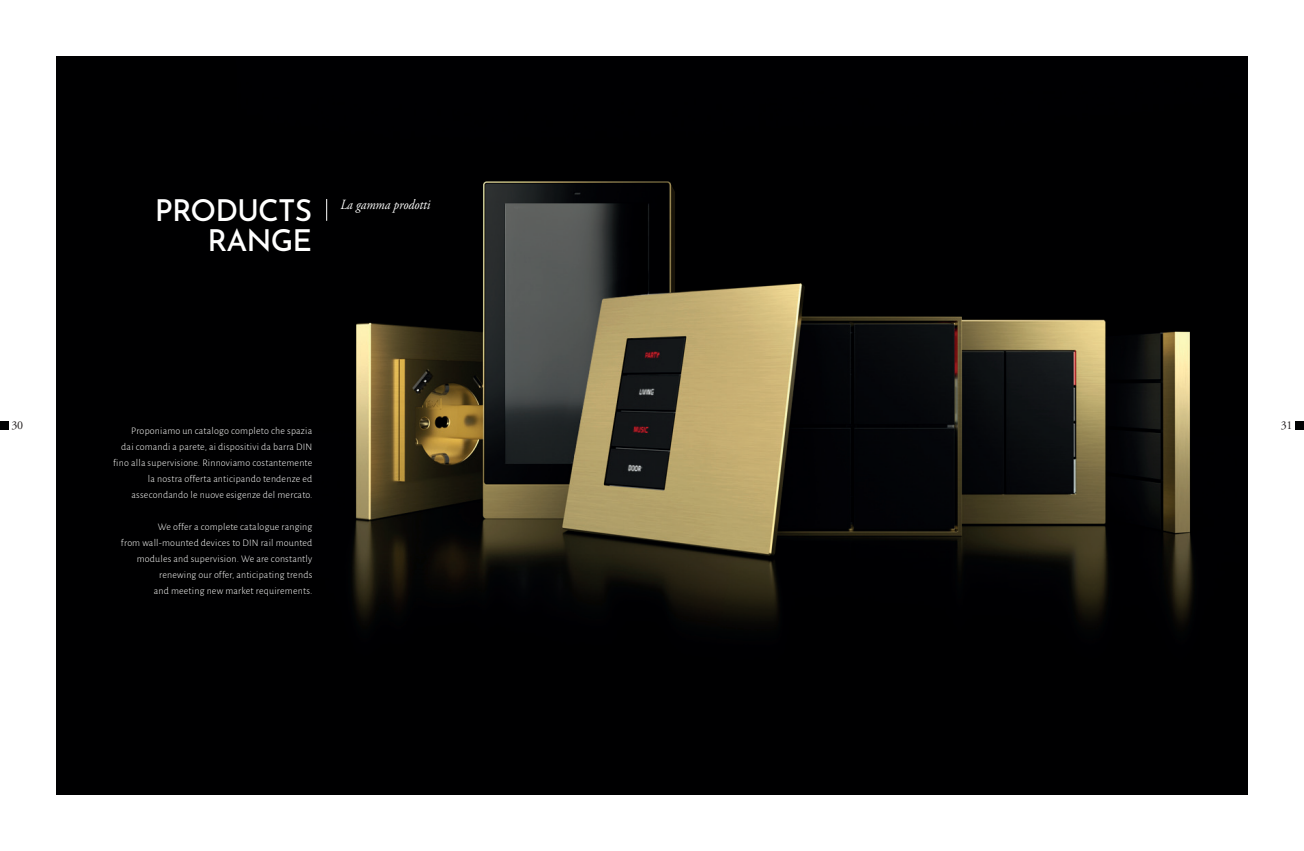
<style>
.page{position:relative;width:1304px;height:851px;background:#fff}
.page>*{position:absolute;margin:0;border:0;box-sizing:border-box;transform-origin:0 0}
.t1{font:500 30px/30px "Josefin Sans";letter-spacing:-.03em;color:#fff;text-align:right}
.t2{font:italic 14px "Adobe Garamond Pro";color:#fff;scale:.9 1}
.t3{font:12px "Adobe Garamond Pro";color:#231f20}
.t4{font:300 10px/16px "Alegreya Sans";letter-spacing:.02em;color:#fff;text-align:right}
</style>
<div class="page">
<img style="left:57px;top:57px;width:1190px;height:737px">
<div style="left:1295px;top:421px;width:9px;height:8px;background:#010203"></div>
<div style="left:0;top:421px;width:9px;height:8px;background:#010203"></div>
<svg style="left:326px;top:199px;width:1px;height:22px"></svg>
<h1 class="t1" style="left:155px;top:198px;width:159px">PRODUCTS<br>RANGE</h1>
<h2 class="t2" style="left:340px;top:199px;width:101px">La gamma prodotti</h2>
<p class="t3" style="left:11px;top:420px;width:13px">30</p>
<p class="t3" style="left:1281px;top:420px;width:13px">31</p>
<p class="t4" style="left:113px;top:422px;width:201px">Proponiamo un catalogo completo che spazia<br>dai comandi a parete, ai dispositivi da barra DIN fino alla supervisione. Rinnoviamo costantemente la nostra offerta anticipando tendenze ed assecondando le nuove esigenze del mercato.</p>
<p class="t4" style="left:121px;top:518px;width:193px">We offer a complete catalogue ranging<br>from wall-mounted devices to DIN rail mounted modules and supervision. We are constantly renewing our offer, anticipating trends<br>and meeting new market requirements.</p>
</div>
